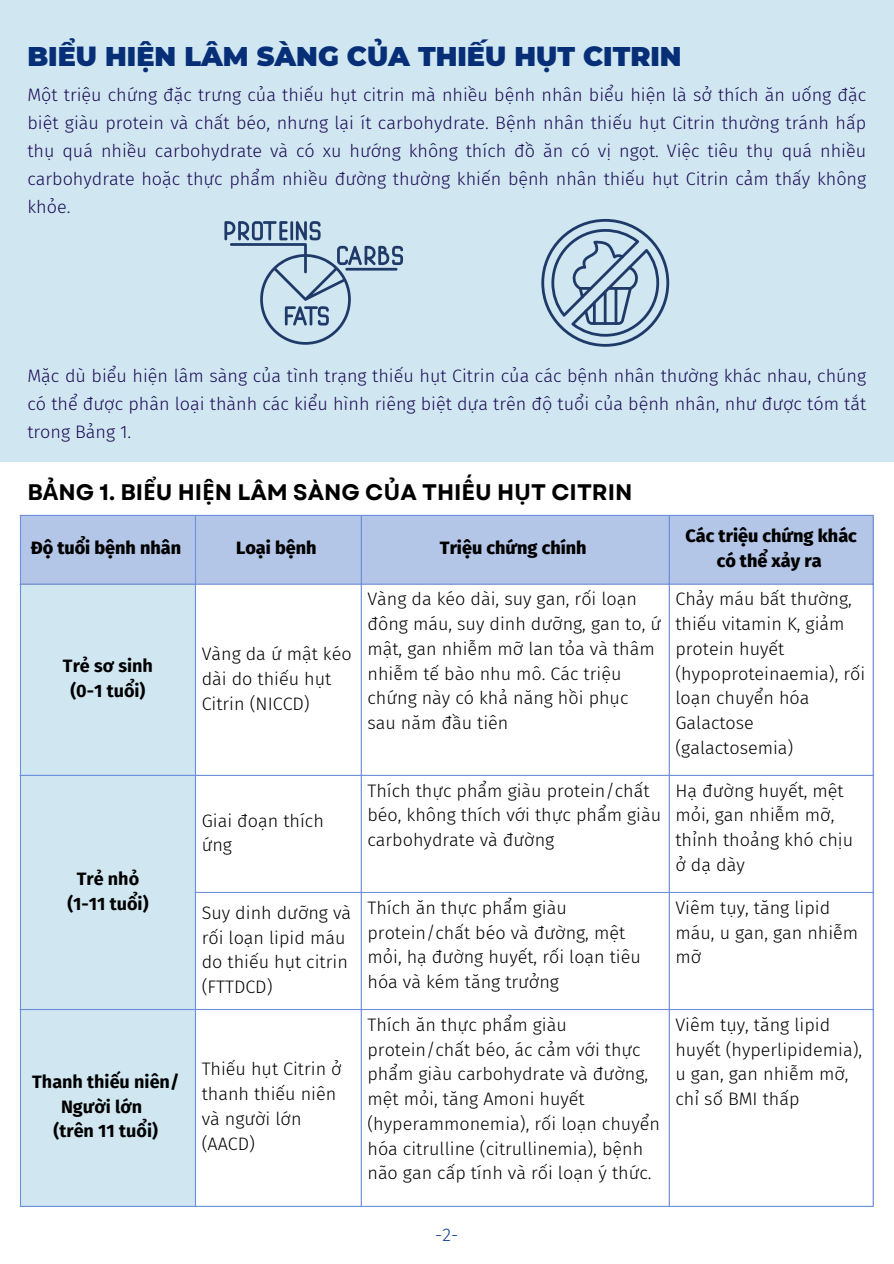
<style>
.page{position:relative;width:894px;height:1264px;background:#fff}
.page>*{position:absolute;margin:0;border:0;box-sizing:border-box;transform-origin:0 0}
.t1{font:900 27px "Montserrat";color:#072f77}
.t2{font:700 22.5px "Garet";color:#000}
.t3{font:300 18px/24.8px "Fira Sans";color:#000}
.t4{font:300 18px/28.2px "Fira Sans";color:#1b0b54;text-align:justify}
.t5{font:700 18px "Fira Sans";color:#000}
.t6{font:800 18px/24.8px "Fira Sans";color:#000;text-align:center}
.t7{font:300 18px "Fira Sans";color:#053f8d}
.s1{font-family:"Noto Sans"}
</style>
<div class="page">
<div style="left:0;top:0;width:893px;height:1263px;background:#d0e6f1"></div>
<div style="left:0;top:462px;width:893px;height:801px;background:#fff"></div>
<svg style="left:541px;top:219px;width:128px;height:128px"></svg>
<svg style="left:224px;top:221px;width:179px;height:124px"></svg>
<div style="left:21px;top:516px;width:851px;height:67px;background:#b4c6e7"></div>
<div style="left:21px;top:584px;width:174px;height:621px;background:#d0e6f1"></div>
<svg style="left:196px;top:584px;width:676px;height:621px"></svg>
<hr style="left:20px;top:516px;width:1px;height:689px;background:#6f91dd">
<hr style="left:195px;top:516px;width:1px;height:689px;background:#6f91dd">
<hr style="left:360px;top:516px;width:2px;height:689px;background:#6f91dd">
<hr style="left:668px;top:516px;width:1px;height:689px;background:#6f91dd">
<hr style="left:872px;top:516px;width:1px;height:689px;background:#6f91dd">
<hr style="left:20px;top:515px;width:853px;height:1px;background:#6f91dd">
<hr style="left:20px;top:583px;width:853px;height:1px;background:#6f91dd">
<hr style="left:20px;top:774px;width:853px;height:2px;background:#6f91dd">
<hr style="left:195px;top:891px;width:678px;height:2px;background:#6f91dd">
<hr style="left:20px;top:1008px;width:853px;height:2px;background:#6f91dd">
<hr style="left:20px;top:1205px;width:853px;height:1px;background:#6f91dd">
<p class="t1" style="left:27px;top:39px;width:655px">BIỂU HIỆN LÂM SÀNG CỦA THIẾU HỤT CITRIN</p>
<h1 class="t4" style="left:27px;top:80px;width:840px">Một triệu chứng đặc trưng của thiếu hụt citrin mà nhiều bệnh nhân biểu hiện là sở thích ăn uống đặc biệt giàu protein và chất béo, nhưng lại ít carbohydrate. Bệnh nhân thiếu hụt Citrin thường tránh hấp thụ quá nhiều carbohydrate và có xu hướng không thích đồ ăn có vị ngọt. Việc tiêu thụ quá nhiều carbohydrate hoặc thực phẩm nhiều đường thường khiến bệnh nhân thiếu hụt Citrin cảm thấy không khỏe.</h1>
<p class="t4" style="left:27px;top:362px;width:840px">Mặc dù biểu hiện lâm sàng của tình trạng thiếu hụt Citrin của các bệnh nhân thường khác nhau, chúng có thể được phân loại thành các kiểu hình riêng biệt dựa trên độ tuổi của bệnh nhân, như được tóm tắt trong Bảng 1.</p>
<p class="t2" style="left:27px;top:476px;width:606px">B<span class="s1">Ả</span>NG 1. BI<span class="s1">Ể</span>U HI<span class="s1">Ệ</span>N LÂM SÀNG C<span class="s1">Ủ</span>A THIẾU H<span class="s1">Ụ</span>T CITRIN</p>
<p class="t6" style="left:31px;top:536px;width:152px">Độ tuổi bệnh nhân</p>
<p class="t6" style="left:236px;top:536px;width:82px">Loại bệnh</p>
<p class="t6" style="left:439px;top:536px;width:148px">Triệu chứng chính</p>
<h2 class="t6" style="left:685px;top:523px;width:173px">Các triệu chứng khác có thể xảy ra</h2>
<p class="t5" style="left:63px;top:655px;width:91px">Trẻ sơ sinh</p>
<p class="t5" style="left:70px;top:680px;width:77px">(0-1 tuổi)</p>
<p class="t5" style="left:77px;top:868px;width:64px">Trẻ nhỏ</p>
<p class="t5" style="left:67px;top:893px;width:83px">(1-11 tuổi)</p>
<p class="t5" style="left:32px;top:1070px;width:149px">Thanh thiếu niên/</p>
<p class="t5" style="left:61px;top:1095px;width:83px">Người lớn</p>
<p class="t5" style="left:54px;top:1120px;width:106px">(trên 11 tuổi)</p>
<p class="t3" style="left:202px;top:641px;width:151px">Vàng da ứ mật kéo dài do thiếu hụt<br>Citrin (NICCD)</p>
<p class="t3" style="left:202px;top:808px;width:124px">Giai đoạn thích ứng</p>
<p class="t3" style="left:367px;top:587px;width:295px">Vàng da kéo dài, suy gan, rối loạn đông máu, suy dinh dưỡng, gan to, ứ mật, gan nhiễm mỡ lan tỏa và thâm nhiễm tế bào nhu mô. Các triệu chứng này có khả năng hồi phục sau năm đầu tiên</p>
<p class="t3" style="left:675px;top:587px;width:191px">Chảy máu bất thường, thiếu vitamin K, giảm protein huyết (hypoproteinaemia), rối loạn chuyển hóa<br>Galactose (galactosemia)</p>
<p class="t3" style="left:367px;top:778px;width:295px">Thích thực phẩm giàu protein/chất béo, không thích với thực phẩm giàu carbohydrate và đường</p>
<p class="t3" style="left:675px;top:778px;width:179px">Hạ đường huyết, mệt mỏi, gan nhiễm mỡ, thỉnh thoảng khó chịu ở dạ dày</p>
<p class="t3" style="left:202px;top:900px;width:151px">Suy dinh dưỡng và rối loạn lipid máu do thiếu hụt citrin (FTTDCD)</p>
<p class="t3" style="left:367px;top:895px;width:275px">Thích ăn thực phẩm giàu protein/chất béo và đường, mệt mỏi, hạ đường huyết, rối loạn tiêu hóa và kém tăng trưởng</p>
<p class="t3" style="left:675px;top:895px;width:184px">Viêm tụy, tăng lipid máu, u gan, gan nhiễm mỡ</p>
<p class="t3" style="left:202px;top:1056px;width:141px">Thiếu hụt Citrin ở thanh thiếu niên và người lớn (AACD)</p>
<p class="t3" style="left:367px;top:1012px;width:294px">Thích ăn thực phẩm giàu protein/chất béo, ác cảm với thực phẩm giàu carbohydrate và đường, mệt mỏi, tăng Amoni huyết (hyperammonemia), rối loạn chuyển hóa citrulline (citrullinemia), bệnh não gan cấp tính và rối loạn ý thức.</p>
<p class="t3" style="left:675px;top:1012px;width:188px">Viêm tụy, tăng lipid huyết (hyperlipidemia), u gan, gan nhiễm mỡ, chỉ số BMI thấp</p>
<p class="t7" style="left:435px;top:1224px;width:25px">-2-</p>
</div>
